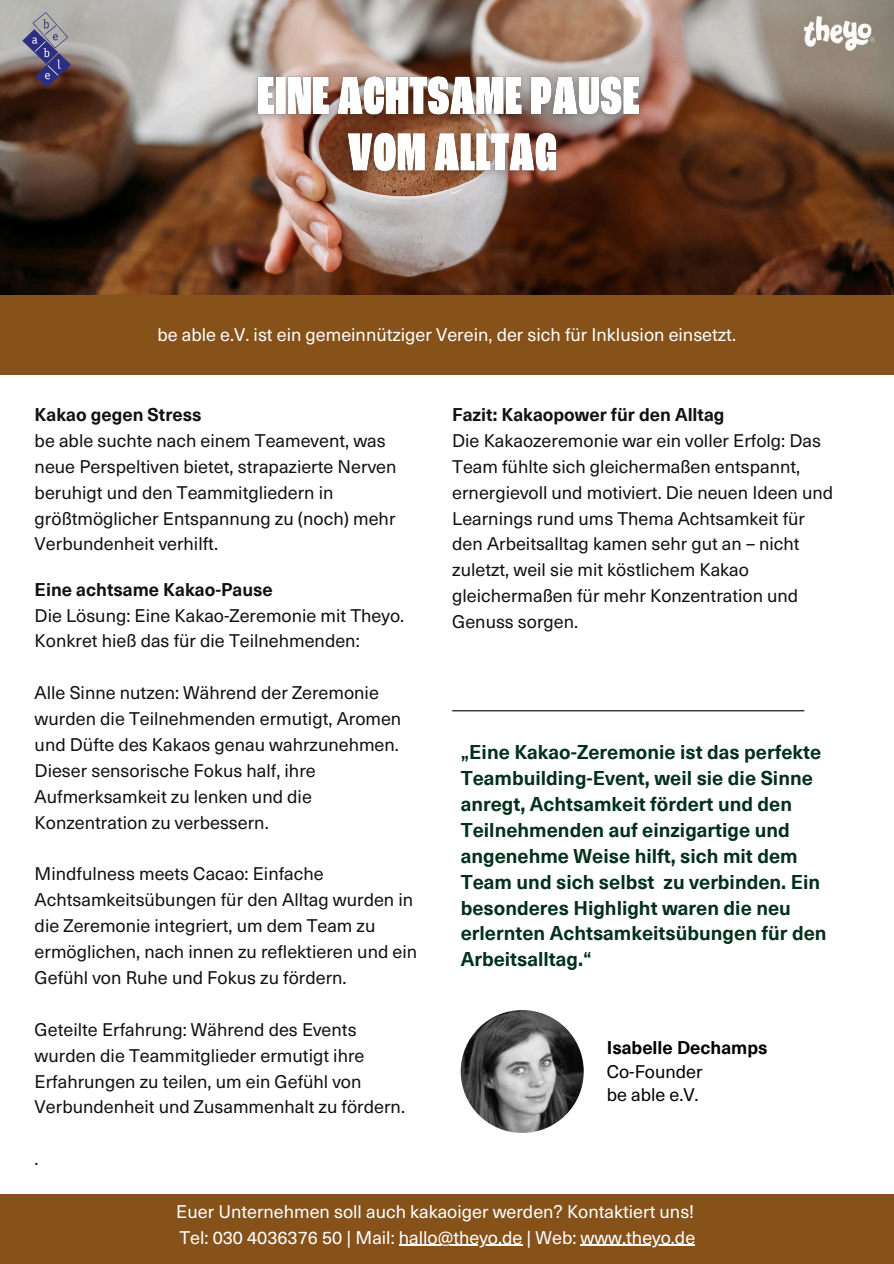
<style>
.page{position:relative;width:894px;height:1264px;background:#fff}
.page>*{position:absolute;margin:0;border:0;box-sizing:border-box;transform-origin:0 0}
.t1{font:700 19.5px/26px "Neue Haas Unica W06";color:#03301c}
.t2{font:18px/25.8px "Neue Haas Unica Pro";color:#111}
.t3{font:18px "Neue Haas Unica Pro";color:#fff}
.t4{font:700 18px "Neue Haas Unica W06";color:#111}
.t5{font:18px/23.7px "Neue Haas Unica Pro";color:#000}
.t6{font:700 18px "Neue Haas Unica W06";color:#000}
</style>
<div class="page">
<div style="left:0;top:1193px;width:893px;height:70px;background:#86521a"></div>
<img style="left:0;top:0;width:893px;height:295px">
<div style="left:0;top:295px;width:893px;height:80px;background:#86521a"></div>
<img style="left:804px;top:16px;width:69px;height:34px">
<img style="left:22px;top:11px;width:49px;height:78px">
<img style="left:460px;top:1010px;width:123px;height:122px;border-radius:50%">
<hr style="left:452px;top:710px;width:352px;height:1px;background:#000">
<img style="left:243px;top:63px;width:412px;height:124px">
<hr style="left:399px;top:1244px;width:123px;height:1px;background:#fff">
<hr style="left:580px;top:1244px;width:115px;height:1px;background:#fff">
<p class="t3" style="left:157px;top:320px;width:580px">be able e.V. ist ein gemeinnütziger Verein, der sich für Inklusion einsetzt.</p>
<p class="t4" style="left:35px;top:400px;width:168px">Kakao gegen Stress</p>
<p class="t2" style="left:35px;top:426px;width:363px">be able suchte nach einem Teamevent, was neue Perspeltiven bietet, strapazierte Nerven beruhigt und den Teammitgliedern in größtmöglicher Entspannung zu (noch) mehr Verbundenheit verhilft.</p>
<p class="t4" style="left:35px;top:574px;width:240px">Eine achtsame Kakao-Pause</p>
<h2 class="t2" style="left:35px;top:601px;width:371px">Die Lösung: Eine Kakao-Zeremonie mit Theyo.<br>Konkret hieß das für die Teilnehmenden:</h2>
<p class="t2" style="left:35px;top:678px;width:368px">Alle Sinne nutzen: Während der Zeremonie wurden die Teilnehmenden ermutigt, Aromen und Düfte des Kakaos genau wahrzunehmen.<br>Dieser sensorische Fokus half, ihre Aufmerksamkeit zu lenken und die Konzentration zu verbessern.</p>
<p class="t2" style="left:35px;top:860px;width:384px">Mindfulness meets Cacao: Einfache Achtsamkeitsübungen für den Alltag wurden in die Zeremonie integriert, um dem Team zu ermöglichen, nach innen zu reflektieren und ein Gefühl von Ruhe und Fokus zu fördern.</p>
<p class="t2" style="left:35px;top:1015px;width:372px">Geteilte Erfahrung: Während des Events wurden die Teammitglieder ermutigt ihre Erfahrungen zu teilen, um ein Gefühl von Verbundenheit und Zusammenhalt zu fördern.</p>
<p class="t2" style="left:35px;top:1144px;width:6px">.</p>
<p class="t4" style="left:452px;top:400px;width:274px">Fazit: Kakaopower für den Alltag</p>
<p class="t2" style="left:452px;top:426px;width:382px">Die Kakaozeremonie war ein voller Erfolg: Das Team fühlte sich gleichermaßen entspannt, ernergievoll und motiviert. Die neuen Ideen und Learnings rund ums Thema Achtsamkeit für den Arbeitsalltag kamen sehr gut an – nicht zuletzt, weil sie mit köstlichem Kakao gleichermaßen für mehr Konzentration und Genuss sorgen.</p>
<p class="t1" style="left:460px;top:738px;width:367px">„Eine Kakao-Zeremonie ist das perfekte Teambuilding-Event, weil sie die Sinne anregt, Achtsamkeit fördert und den Teilnehmenden auf einzigartige und angenehme Weise hilft, sich mit dem Team und sich selbst zu verbinden. Ein besonderes Highlight waren die neu erlernten Achtsamkeitsübungen für den Arbeitsalltag.“</p>
<p class="t6" style="left:606px;top:1033px;width:162px">Isabelle Dechamps</p>
<p class="t5" style="left:606px;top:1058px;width:97px">Co-Founder be able e.V.</p>
<p class="t3" style="left:176px;top:1196px;width:519px">Euer Unternehmen soll auch kakaoiger werden? Kontaktiert uns!</p>
<p class="t3" style="left:179px;top:1222px;width:517px">Tel: 030 4036376 50 | Mail: hallo@theyo.de | Web: www.theyo.de</p>
</div>
